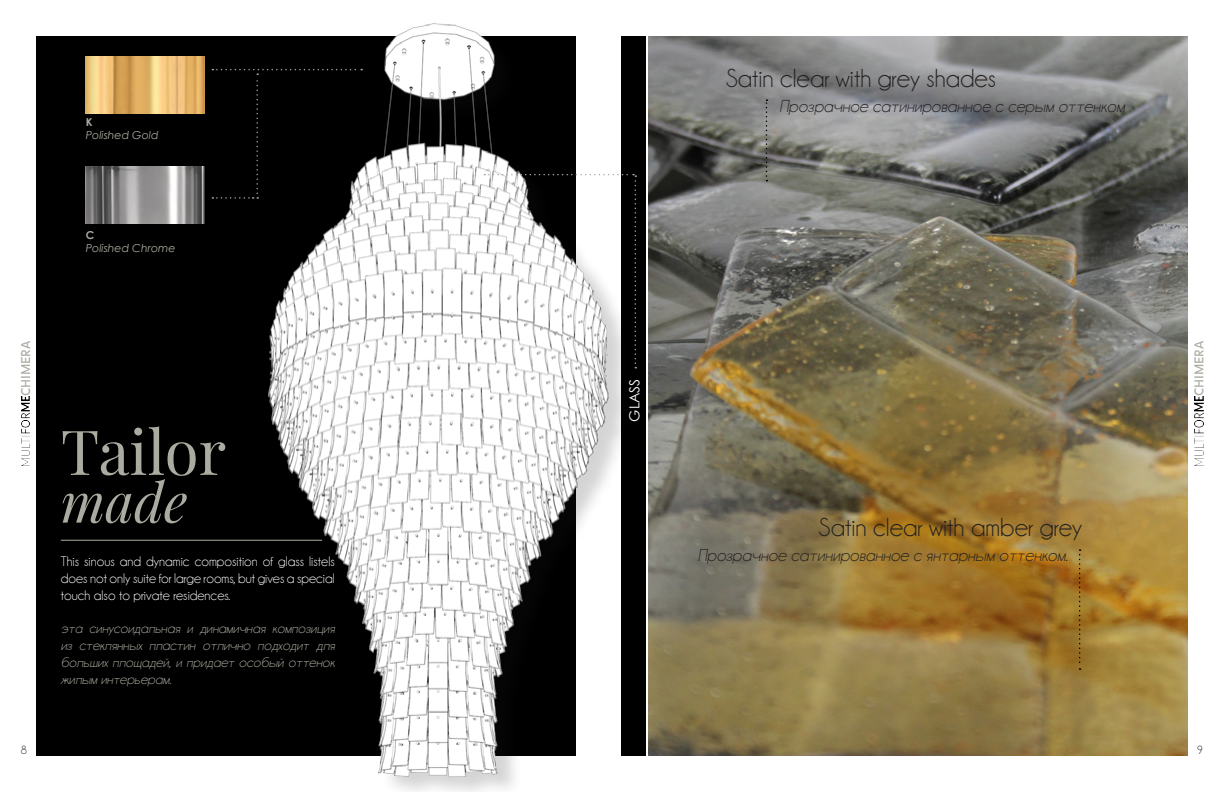
<style>
.page{position:relative;width:1224px;height:792px;background:#fff}
.page>*{position:absolute;margin:0;border:0;box-sizing:border-box;transform-origin:0 0}
.t1{font:62px "Playfair Display";color:#aaaba1}
.t2{font:italic 55px "Playfair Display";color:#aaaba1}
.t3{font:26.2px "Champagne&Limousines";color:#231f20}
.t4{font:italic 17.5px "Champagne&Limousines";color:#231f20}
.t5{font:italic 14px/16.8px "Champagne&Limousines";color:#aaaba1;text-align:justify}
.t6{font:14px/16.8px "Champagne&Limousines";color:#fff;text-align:justify}
.t7{font:14px "Century Gothic";color:#fff}
.t8{font:12px "Balance";color:#aaaba1}
.t9{font:12px "Champagne&Limousines";color:#231f20}
.t10{font:italic 10.9px "Century Gothic";color:#aaaba1}
.t11{font:700 10.9px "Century Gothic";color:#aaaba1}
</style>
<div class="page">
<img style="left:22px;top:396px;width:8px;height:70px">
<img style="left:1195px;top:396px;width:8px;height:70px">
<img style="left:648px;top:36px;width:540px;height:720px">
<div style="left:36px;top:36px;width:540px;height:720px;background:#000"></div>
<img style="left:86px;top:57px;width:118px;height:57px">
<img style="left:86px;top:167px;width:118px;height:56px">
<div style="left:621px;top:36px;width:25px;height:720px;background:#000"></div>
<div style="left:271px;top:23px;width:364px;height:769px;background:#231f20;opacity:.19"></div>
<img style="left:249px;top:23px;width:372px;height:769px">
<svg style="left:766px;top:99px;width:1px;height:82px"></svg>
<svg style="left:484px;top:174px;width:152px;height:194px"></svg>
<svg style="left:212px;top:69px;width:150px;height:130px"></svg>
<svg style="left:1079px;top:549px;width:2px;height:121px"></svg>
<hr style="left:61px;top:540px;width:261px;height:1px;background:#aaaba1">
<h3 class="t3" style="left:726px;top:65px;width:272px">Satin clear with grey shades</h3>
<p class="t11" style="left:86px;top:113px;width:8px">K</p>
<p class="t10" style="left:86px;top:127px;width:74px">Polished Gold</p>
<p class="t11" style="left:86px;top:226px;width:10px">C</p>
<p class="t10" style="left:86px;top:240px;width:91px">Polished Chrome</p>
<p class="t4" style="left:779px;top:97px;width:347px">Прозрачное сатинированное с серым оттенком</p>
<p class="t8" style="left:19px;top:396px;width:57px;rotate:-90deg">CHIMERA</p>
<p class="t8" style="left:1192px;top:396px;width:57px;rotate:-90deg">CHIMERA</p>
<h1 class="t1" style="left:61px;top:403px;width:167px">Tailor</h1>
<h2 class="t2" style="left:61px;top:459px;width:128px">made</h2>
<p class="t6" style="left:61px;top:553px;width:276px">This sinous and dynamic composition of glass listels does not only suite for large rooms, but gives a special touch also to private residences.</p>
<p class="t5" style="left:61px;top:620px;width:276px">эта синусоидальная и динамичная композиция из стеклянных пластин отлично подходит для больших площадей, и придает особый оттенок жилым интерьерам.</p>
<p class="t7" style="left:625px;top:422px;width:44px;rotate:-90deg">GLASS</p>
<h3 class="t3" style="left:819px;top:514px;width:265px">Satin clear with amber grey</h3>
<p class="t4" style="left:698px;top:547px;width:372px">Прозрачное сатинированное с янтарным оттенком.</p>
<p class="t9" style="left:21px;top:744px;width:8px">8</p>
<p class="t9" style="left:1197px;top:744px;width:8px">9</p>
</div>
